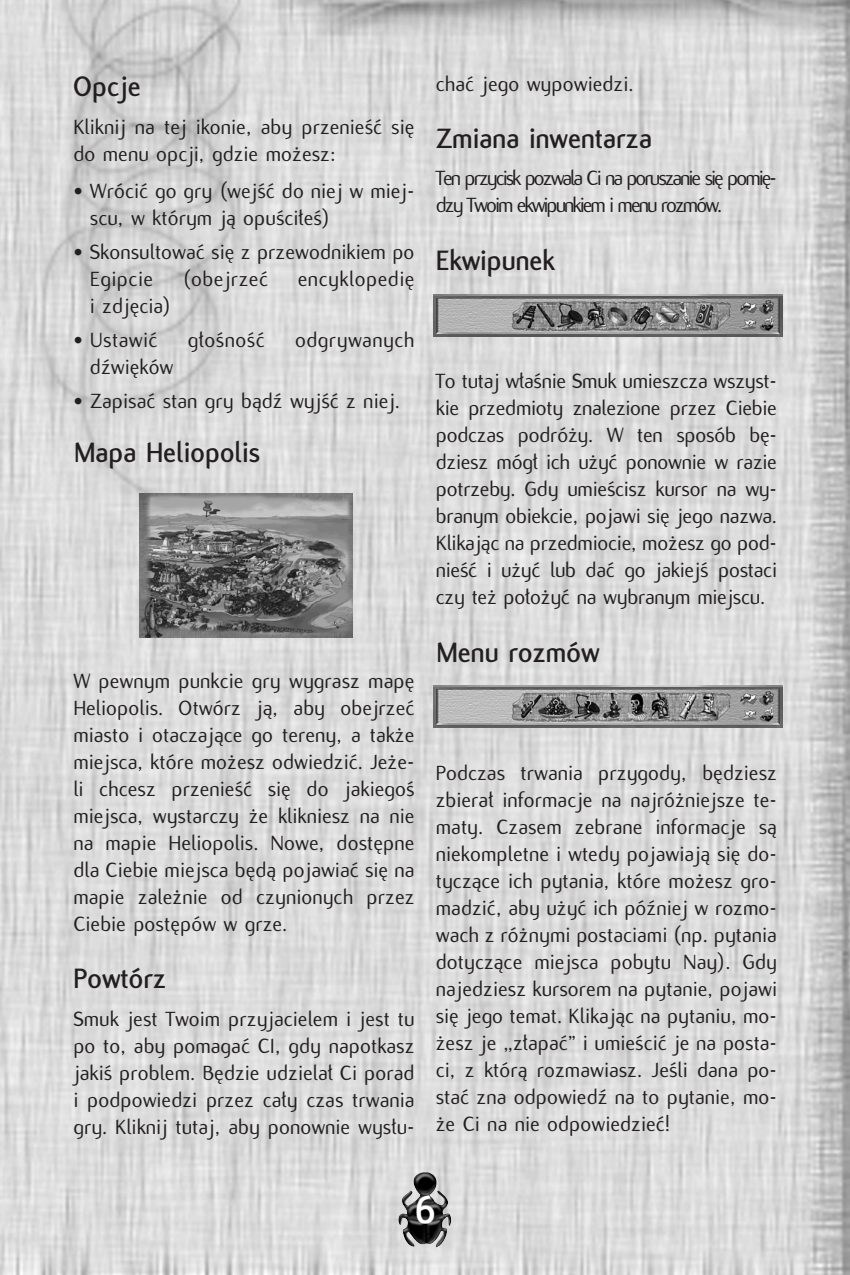
<style>
.page{position:relative;width:850px;height:1275px;background:#fff}
.page>*{position:absolute;margin:0;border:0;box-sizing:border-box;transform-origin:0 0}
.t1{font:800 40px "Flux PL";color:#fff}
.t2{font:700 30px "Flux PL";color:#231f20}
.t3{font:22.5px/27px "Flux PL";color:#231f20;text-align:justify}
.t4{font:22.5px/27px "Flux PL";letter-spacing:-.09em;color:#231f20}
.t5{font:22.5px "Flux PL";letter-spacing:.02em;color:#231f20}
</style>
<div class="page">
<img style="left:0;top:0;width:850px;height:1275px">
<img style="left:398px;top:1172px;width:54px;height:76px">
<img style="left:140px;top:494px;width:213px;height:143px">
<img style="left:433px;top:294px;width:349px;height:42px">
<img style="left:433px;top:685px;width:350px;height:42px">
<h2 class="t2" style="left:73px;top:74px;width:69px">Opcje</h2>
<p class="t3" style="left:73px;top:114px;width:343px">Kliknij na tej ikonie, aby przenieÊç si´ do menu opcji, gdzie mo˝esz:</p>
<p class="t3" style="left:90px;top:179px;width:326px;text-indent:-17px">• Wróciç go gry (wejÊç do niej w miej&shy;scu, w którym jà opuÊci∏eÊ)</p>
<p class="t3" style="left:90px;top:240px;width:326px;text-indent:-17px">• Skonsultowaç si´ z przewodnikiem po<br>Egipcie</p>
<p class="t5" style="left:183px;top:270px;width:87px">(obejrzeç</p>
<p class="t5" style="left:298px;top:270px;width:118px">encyklopedi´</p>
<p class="t3" style="left:90px;top:294px;width:83px">i zdj´cia)</p>
<p class="t5" style="left:73px;top:331px;width:86px">• Ustawiç</p>
<p class="t3" style="left:188px;top:328px;width:79px">g∏oÊnoÊç</p>
<p class="t5" style="left:295px;top:331px;width:121px">odgrywanych</p>
<p class="t3" style="left:90px;top:355px;width:85px">dêwi´ków</p>
<p class="t3" style="left:73px;top:389px;width:328px">• Zapisaç stan gry bàdê wyjÊç z niej.</p>
<h2 class="t2" style="left:73px;top:441px;width:188px">Mapa Heliopolis</h2>
<p class="t3" style="left:73px;top:669px;width:343px">W pewnym punkcie gry wygrasz map´ Heliopolis. Otwórz jà, aby obejrzeç miasto i otaczajàce go tereny, a tak˝e miejsca, które mo˝esz odwiedziç. Je˝e&shy;li chcesz przenieÊç si´ do jakiegoÊ miejsca, wystarczy ˝e klikniesz na nie na mapie Heliopolis. Nowe, dost´pne dla Ciebie miejsca b´dà pojawiaç si´ na mapie zale˝nie od czynionych przez Ciebie post´pów w grze.</p>
<h2 class="t2" style="left:73px;top:967px;width:95px">Powtórz</h2>
<p class="t3" style="left:73px;top:1007px;width:343px">Smuk jest Twoim przyjacielem i jest tu po to, aby pomagaç CI, gdy napotkasz jakiÊ problem. B´dzie udziela∏ Ci porad i podpowiedzi przez ca∏y czas trwania gry. Kliknij tutaj, aby ponownie wys∏u-</p>
<p class="t3" style="left:436px;top:71px;width:199px">chaç jego wypowiedzi.</p>
<h2 class="t2" style="left:436px;top:126px;width:218px">Zmiana inwentarza</h2>
<p class="t4" style="left:436px;top:166px;width:343px">Ten przycisk pozwala Ci na poruszanie si´ pomi´- dzy Twoim ekwipunkiem i menu rozmów.</p>
<h2 class="t2" style="left:436px;top:248px;width:121px">Ekwipunek</h2>
<p class="t3" style="left:436px;top:369px;width:343px">To tutaj w∏aÊnie Smuk umieszcza wszyst&shy;kie przedmioty znalezione przez Ciebie podczas podró˝y. W ten sposób b´- dziesz móg∏ ich u˝yç ponownie w razie potrzeby. Gdy umieÊcisz kursor na wy&shy;branym obiekcie, pojawi si´ jego nazwa.<br>Klikajàc na przedmiocie, mo˝esz go pod&shy;nieÊç i u˝yç lub daç go jakiejÊ postaci czy te˝ po∏o˝yç na wybranym miejscu.</p>
<h2 class="t2" style="left:436px;top:640px;width:165px">Menu rozmów</h2>
<p class="t3" style="left:436px;top:761px;width:343px">Podczas trwania przygody, b´dziesz zbiera∏ informacje na najró˝niejsze te&shy;maty. Czasem zebrane informacje sà niekompletne i wtedy pojawiajà si´ do&shy;tyczàce ich pytania, które mo˝esz gro&shy;madziç, aby u˝yç ich póêniej w rozmo&shy;wach z ró˝nymi postaciami (np. pytania dotyczàce miejsca pobytu Nay). Gdy najedziesz kursorem na pytanie, pojawi si´ jego temat. Klikajàc na pytaniu, mo-˝esz je „z∏apaç” i umieÊciç je na posta&shy;ci, z którà rozmawiasz. JeÊli dana po&shy;staç zna odpowiedê na to pytanie, mo-˝e Ci na nie odpowiedzieç!</p>
<h1 class="t1" style="left:416px;top:1194px;width:20px">6</h1>
</div>
